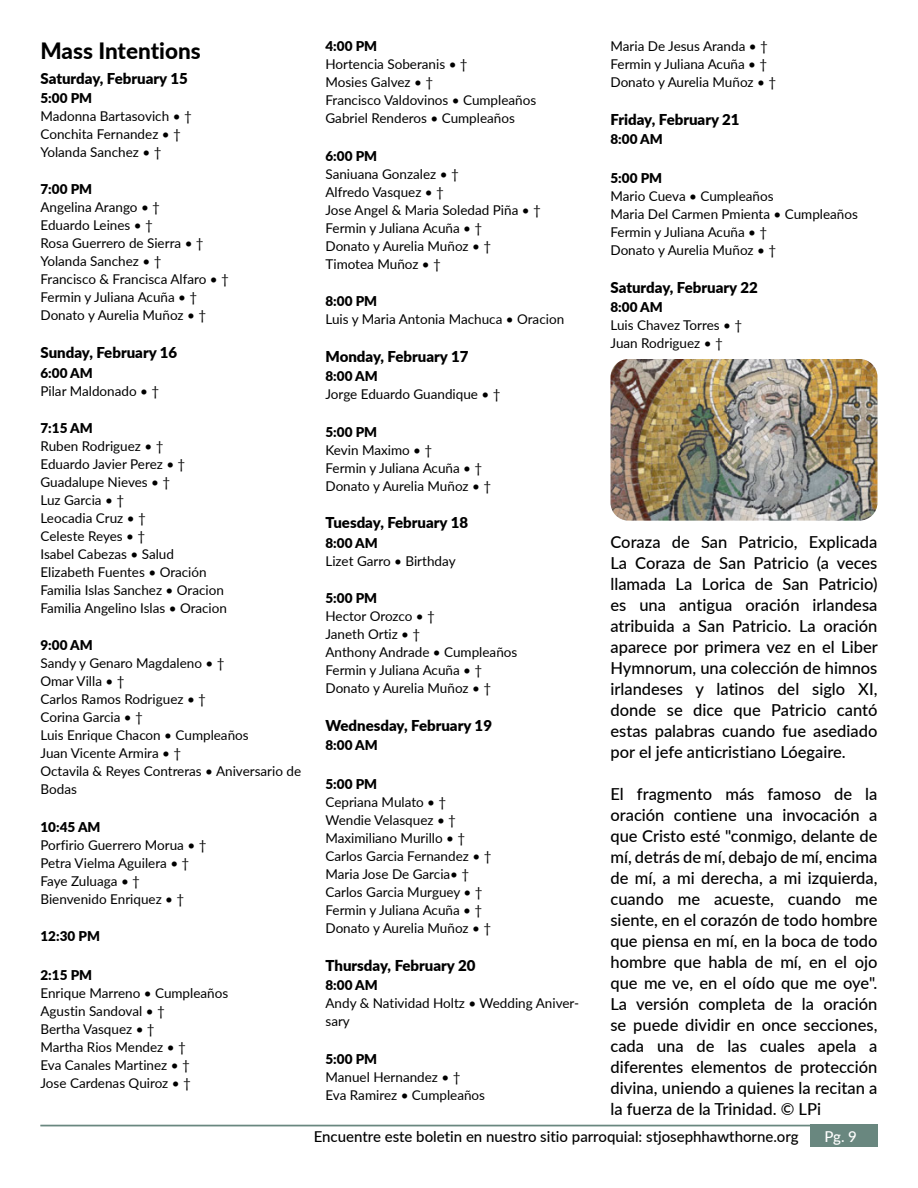
<style>
.page{position:relative;width:918px;height:1188px;background:#fff}
.page>*{position:absolute;margin:0;border:0;box-sizing:border-box;transform-origin:0 0}
.t1{font:800 22.5px "Lato";color:#000}
.t2{font:500 16.5px/21px "Nhljfn Lato";color:#000;text-align:justify}
.t3{font:900 15px "Lato";color:#000}
.t4{font:500 15px "Rhbjsn Lato";color:#000}
.t5{font:500 15px "Nhljfn Lato";color:#fff}
.t6{font:13.5px/18px "Lato";color:#000}
.t7{font:900 13.5px "Lato";color:#000}
</style>
<div class="page">
<div style="left:810px;top:1125px;width:68px;height:22px;background:#69877f"></div>
<hr style="left:40px;top:1125px;width:771px;height:1px;background:#69877f">
<img style="left:610px;top:359px;width:268px;height:162px">
<p class="t7" style="left:325px;top:36px;width:53px">4:00 PM</p>
<p class="t6" style="left:325px;top:55px;width:212px">Hortencia Soberanis • †<br>Mosies Galvez • †<br>Francisco Valdovinos • Cumpleaños<br>Gabriel Renderos • Cumpleaños</p>
<p class="t7" style="left:325px;top:146px;width:53px">6:00 PM</p>
<p class="t6" style="left:325px;top:164px;width:217px">Saniuana Gonzalez • †<br>Alfredo Vasquez • †<br>Jose Angel &amp; Maria Soledad Piña • †<br>Fermin y Juliana Acuña • †<br>Donato y Aurelia Muñoz • †<br>Timotea Muñoz • †</p>
<p class="t7" style="left:325px;top:291px;width:53px">8:00 PM</p>
<p class="t6" style="left:325px;top:310px;width:240px">Luis y Maria Antonia Machuca • Oracion</p>
<p class="t3" style="left:326px;top:345px;width:144px">Monday, February 17</p>
<p class="t7" style="left:326px;top:366px;width:54px">8:00 AM</p>
<p class="t6" style="left:326px;top:385px;width:177px">Jorge Eduardo Guandique • †</p>
<p class="t7" style="left:326px;top:422px;width:53px">5:00 PM</p>
<p class="t6" style="left:326px;top:440px;width:167px">Kevin Maximo • †<br>Fermin y Juliana Acuña • †<br>Donato y Aurelia Muñoz • †</p>
<p class="t3" style="left:326px;top:512px;width:144px">Tuesday, February 18</p>
<p class="t7" style="left:326px;top:533px;width:54px">8:00 AM</p>
<p class="t6" style="left:326px;top:551px;width:132px">Lizet Garro • Birthday</p>
<p class="t7" style="left:326px;top:588px;width:53px">5:00 PM</p>
<p class="t6" style="left:326px;top:607px;width:193px">Hector Orozco • †<br>Janeth Ortiz • †<br>Anthony Andrade • Cumpleaños<br>Fermin y Juliana Acuña • †<br>Donato y Aurelia Muñoz • †</p>
<p class="t3" style="left:326px;top:714px;width:168px">Wednesday, February 19</p>
<p class="t7" style="left:326px;top:735px;width:54px">8:00 AM</p>
<p class="t7" style="left:326px;top:774px;width:53px">5:00 PM</p>
<p class="t6" style="left:326px;top:793px;width:168px">Cepriana Mulato • †<br>Wendie Velasquez • †<br>Maximiliano Murillo • †<br>Carlos Garcia Fernandez • †<br>Maria Jose De Garcia• †<br>Carlos Garcia Murguey • †<br>Fermin y Juliana Acuña • †<br>Donato y Aurelia Muñoz • †</p>
<p class="t3" style="left:326px;top:954px;width:152px">Thursday, February 20</p>
<p class="t7" style="left:326px;top:975px;width:54px">8:00 AM</p>
<p class="t6" style="left:326px;top:994px;width:255px">Andy &amp; Natividad Holtz • Wedding Aniver&shy;sary</p>
<p class="t7" style="left:326px;top:1049px;width:53px">5:00 PM</p>
<p class="t6" style="left:326px;top:1067px;width:161px">Manuel Hernandez • †<br>Eva Ramirez • Cumpleaños</p>
<h1 class="t1" style="left:40px;top:34px;width:162px">Mass Intentions</h1>
<p class="t6" style="left:610px;top:37px;width:167px">Maria De Jesus Aranda • †<br>Fermin y Juliana Acuña • †<br>Donato y Aurelia Muñoz • †</p>
<p class="t3" style="left:610px;top:108px;width:131px">Friday, February 21</p>
<p class="t7" style="left:610px;top:129px;width:54px">8:00 AM</p>
<p class="t7" style="left:610px;top:168px;width:53px">5:00 PM</p>
<p class="t6" style="left:610px;top:187px;width:249px">Mario Cueva • Cumpleaños<br>Maria Del Carmen Pmienta • Cumpleaños<br>Fermin y Juliana Acuña • †<br>Donato y Aurelia Muñoz • †</p>
<p class="t3" style="left:610px;top:276px;width:149px">Saturday, February 22</p>
<p class="t7" style="left:610px;top:297px;width:54px">8:00 AM</p>
<p class="t6" style="left:610px;top:316px;width:133px">Luis Chavez Torres • †<br>Juan Rodriguez • †</p>
<p class="t3" style="left:40px;top:67px;width:149px">Saturday, February 15</p>
<p class="t7" style="left:40px;top:88px;width:53px">5:00 PM</p>
<p class="t6" style="left:40px;top:107px;width:153px">Madonna Bartasovich • †<br>Conchita Fernandez • †<br>Yolanda Sanchez • †</p>
<p class="t7" style="left:40px;top:179px;width:53px">7:00 PM</p>
<p class="t6" style="left:40px;top:198px;width:190px">Angelina Arango • †<br>Eduardo Leines • †<br>Rosa Guerrero de Sierra • †<br>Yolanda Sanchez • †<br>Francisco &amp; Francisca Alfaro • †<br>Fermin y Juliana Acuña • †<br>Donato y Aurelia Muñoz • †</p>
<p class="t3" style="left:40px;top:341px;width:138px">Sunday, February 16</p>
<p class="t7" style="left:40px;top:362px;width:54px">6:00 AM</p>
<p class="t6" style="left:40px;top:381px;width:120px">Pilar Maldonado • †</p>
<p class="t7" style="left:40px;top:418px;width:54px">7:15 AM</p>
<p class="t6" style="left:40px;top:437px;width:188px">Ruben Rodriguez • †<br>Eduardo Javier Perez • †<br>Guadalupe Nieves • †<br>Luz Garcia • †<br>Leocadia Cruz • †<br>Celeste Reyes • †<br>Isabel Cabezas • Salud<br>Elizabeth Fuentes • Oración<br>Familia Islas Sanchez • Oracion<br>Familia Angelino Islas • Oracion</p>
<p class="t7" style="left:40px;top:635px;width:54px">9:00 AM</p>
<p class="t6" style="left:40px;top:654px;width:262px">Sandy y Genaro Magdaleno • †<br>Omar Villa • †<br>Carlos Ramos Rodriguez • †<br>Corina Garcia • †<br>Luis Enrique Chacon • Cumpleaños<br>Juan Vicente Armira • †<br>Octavila &amp; Reyes Contreras • Aniversario de<br>Bodas</p>
<p class="t7" style="left:40px;top:817px;width:62px">10:45 AM</p>
<p class="t6" style="left:40px;top:835px;width:168px">Porfirio Guerrero Morua • †<br>Petra Vielma Aguilera • †<br>Faye Zuluaga • †<br>Bienvenido Enriquez • †</p>
<p class="t7" style="left:40px;top:926px;width:61px">12:30 PM</p>
<p class="t7" style="left:40px;top:965px;width:53px">2:15 PM</p>
<p class="t6" style="left:40px;top:984px;width:189px">Enrique Marreno • Cumpleaños<br>Agustin Sandoval • †<br>Bertha Vasquez • †<br>Martha Rios Mendez • †<br>Eva Canales Martinez • †<br>Jose Cardenas Quiroz • †</p>
<p class="t2" style="left:610px;top:530px;width:269px">Coraza de San Patricio, Explicada La Coraza de San Patricio (a veces llamada La Lorica de San Patricio) es una antigua oración irlandesa atribuida a San Patricio. La oración aparece por primera vez en el Liber Hymnorum, una colección de himnos irlandeses y latinos del siglo XI, donde se dice que Patricio cantó estas palabras cuando fue asediado por el jefe anticristiano Lóegaire.</p>
<p class="t2" style="left:610px;top:782px;width:268px">El fragmento más famoso de la oración contiene una invocación a que Cristo esté "conmigo, delante de mí, detrás de mí, debajo de mí, encima de mí, a mi derecha, a mi izquierda, cuando me acueste, cuando me siente, en el corazón de todo hombre que piensa en mí, en la boca de todo hombre que habla de mí, en el ojo que me ve, en el oído que me oye".<br>La versión completa de la oración se puede dividir en once secciones, cada una de las cuales apela a diferentes elementos de protección divina, uniendo a quienes la recitan a la fuerza de la Trinidad. © LPi</p>
<p class="t4" style="left:314px;top:1126px;width:486px">Encuentre este boletin en nuestro sitio parroquial: stjosephhawthorne.org</p>
<p class="t5" style="left:824px;top:1126px;width:34px">Pg. 9</p>
</div>
